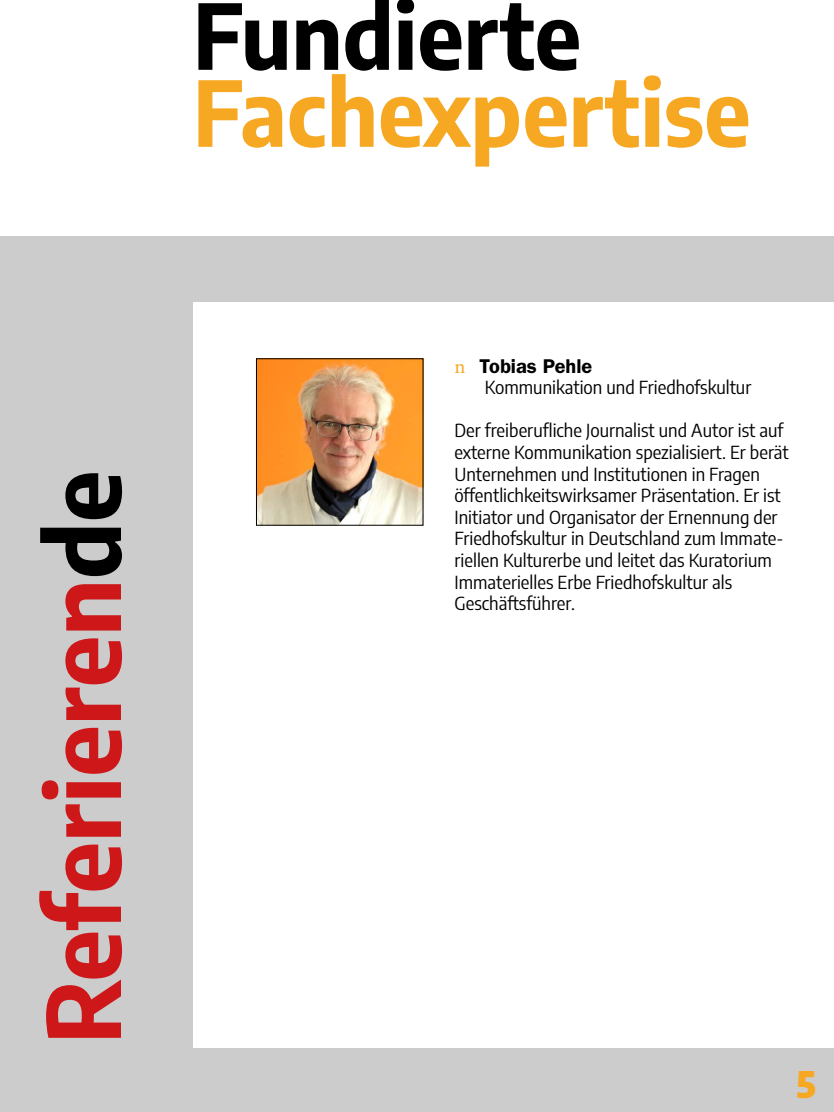
<style>
.page{position:relative;width:834px;height:1112px;background:#fff}
.page>*{position:absolute;margin:0;border:0;box-sizing:border-box;transform-origin:0 0}
.t1{font:700 semi-condensed 100px "Encode Sans";color:#cd1719}
.t2{font:700 semi-condensed 90px "Encode Sans";color:#f7a823}
.t3{font:700 semi-condensed 90px "Encode Sans";color:#000}
.t4{font:900 semi-condensed 36px "Encode Sans";color:#f7a823}
.t5{font:600 20px "ITC Franklin Gothic Std";color:#000}
.t6{font:semi-condensed 18px/21.6px "Encode Sans";color:#000}
.s1{color:#000}
.s2{font-family:"Minion Pro";font-weight:400;color:#f7a823}
</style>
<div class="page">
<div style="left:0;top:236px;width:834px;height:876px;background:#ccc"></div>
<div style="left:193px;top:302px;width:641px;height:746px;background:#fff"></div>
<img style="left:258px;top:361px;width:163px;height:162px">
<h2 class="t3" style="left:193px;top:-31px;width:389px">Fundierte</h2>
<h2 class="t2" style="left:193px;top:46px;width:559px">Fachexpertise</h2>
<h1 class="t1" style="left:9px;top:1044px;width:575px;rotate:-90deg">Referieren<span class="s1">de</span></h1>
<p class="t5" style="left:454px;top:354px;width:139px"><span class="s2">n</span> Tobias Pehle</p>
<p class="t6" style="left:485px;top:376px;width:268px">Kommunikation und Friedhofskultur</p>
<p class="t6" style="left:454px;top:419px;width:336px">Der freiberufliche Journalist und Autor ist auf externe Kommunikation spezialisiert. Er berät Unternehmen und Institutionen in Fragen öffentlichkeitswirksamer Präsentation. Er ist Initiator und Organisator der Ernennung der Friedhofskultur in Deutschland zum Immate&shy;riellen Kulturerbe und leitet das Kuratorium Immaterielles Erbe Friedhofskultur als Geschäftsführer.</p>
<h3 class="t4" style="left:797px;top:1056px;width:21px">5</h3>
</div>
